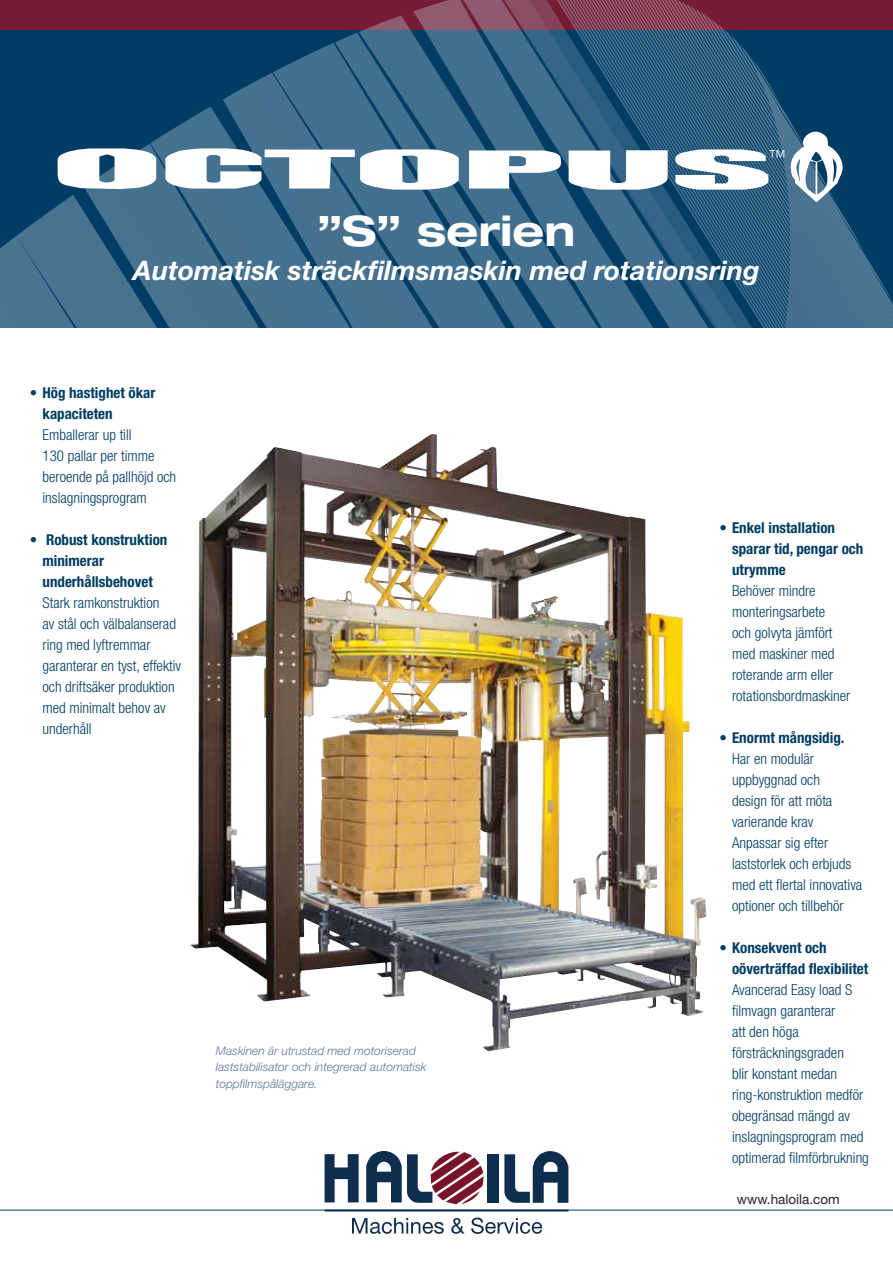
<style>
.page{position:relative;width:893px;height:1263px;background:#fff}
.page>*{position:absolute;margin:0;border:0;box-sizing:border-box;transform-origin:0 0}
.t1{font:700 expanded 42px "Helvetica Neue LT Std";color:#fff}
.t2{font:italic 700 27px "Helvetica Neue LT Std";color:#fff}
.t3{font:300 condensed 18px "Helvetica Neue LT Std";color:#fff}
.t4{font:300 condensed 15px/21px "Helvetica Neue LT Std";color:#003c63}
.t5{font:700 condensed 15px/21px "Helvetica Neue LT Std";color:#003c63}
.t6{font:13.5px "Helvetica Neue LT Std";color:#231f20}
.t7{font:italic 300 12px/16.5px "Helvetica Neue LT Std";color:#5a789c}
</style>
<div class="page">
<svg style="left:0;top:0;width:893px;height:327px;background:#1e5276"></svg>
<svg style="left:5px;top:232px;width:17px;height:95px;background:#446f8d"></svg>
<svg style="left:22px;top:219px;width:17px;height:108px;background:#446f8d"></svg>
<svg style="left:39px;top:168px;width:22px;height:159px;background:#356483"></svg>
<svg style="left:78px;top:189px;width:47px;height:138px;background:#3b6988"></svg>
<svg style="left:125px;top:189px;width:17px;height:138px;background:#3b6988"></svg>
<svg style="left:142px;top:138px;width:17px;height:189px;background:#3a6988"></svg>
<svg style="left:159px;top:117px;width:34px;height:210px;background:#406d8c"></svg>
<svg style="left:193px;top:107px;width:17px;height:220px;background:#416e8c"></svg>
<svg style="left:210px;top:97px;width:17px;height:230px;background:#3a6988"></svg>
<svg style="left:227px;top:87px;width:18px;height:240px;background:#386787"></svg>
<svg style="left:245px;top:78px;width:17px;height:249px;background:#3f6c8b"></svg>
<svg style="left:262px;top:69px;width:17px;height:258px;background:#3f6c8b"></svg>
<svg style="left:279px;top:56px;width:27px;height:271px;background:#3d6b8a"></svg>
<svg style="left:313px;top:40px;width:26px;height:287px;background:#3f6c8c"></svg>
<svg style="left:350px;top:30px;width:20px;height:297px;background:#406d8c"></svg>
<svg style="left:381px;top:30px;width:13px;height:297px;background:#3e6b8b"></svg>
<svg style="left:394px;top:30px;width:38px;height:297px;background:#3c698a"></svg>
<svg style="left:531px;top:30px;width:217px;height:297px;background:#2f6082"></svg>
<svg style="left:58px;top:148px;width:98px;height:41px"></svg>
<svg style="left:165px;top:148px;width:294px;height:42px"></svg>
<svg style="left:469px;top:150px;width:92px;height:39px"></svg>
<svg style="left:675px;top:54px;width:218px;height:273px;background:#346483"></svg>
<svg style="left:569px;top:150px;width:99px;height:40px"></svg>
<img style="left:191px;top:434px;width:515px;height:617px">
<div style="left:0;top:0;width:893px;height:30px;background:#731c33"></div>
<svg style="left:364px;top:0;width:361px;height:30px"></svg>
<hr style="left:0;top:1210px;width:893px;height:1px;background:#003c63">
<hr style="left:325px;top:1209px;width:243px;height:2px;background:#0f2c4e">
<svg style="left:325px;top:1154px;width:34px;height:48px"></svg>
<div style="left:487px;top:1154px;width:12px;height:49px;background:#0f2d4f"></div>
<svg style="left:504px;top:1151px;width:64px;height:52px"></svg>
<svg style="left:366px;top:1151px;width:118px;height:53px"></svg>
<svg style="left:352px;top:1217px;width:190px;height:17px"></svg>
<p class="t3" style="left:769px;top:146px;width:19px">™</p>
<h1 class="t1" style="left:317px;top:205px;width:260px">”S” serien</h1>
<h2 class="t2" style="left:133px;top:254px;width:628px">Automatisk sträckfilmsmaskin med rotationsring</h2>
<p class="t5" style="left:43px;top:382px;width:114px;text-indent:-13px">• Hög hastighet ökar kapaciteten</p>
<p class="t4" style="left:43px;top:424px;width:135px">Emballerar up till<br>130 pallar per timme beroende på pallhöjd och inslagningsprogram</p>
<p class="t5" style="left:43px;top:529px;width:126px;text-indent:-13px">• Robust konstruktion minimerar underhållsbehovet</p>
<p class="t4" style="left:43px;top:592px;width:140px">Stark ramkonstruktion<br>av stål och välbalanserad ring med lyftremmar garanterar en tyst, effektiv och driftsäker produktion med minimalt behov av underhåll</p>
<p class="t7" style="left:216px;top:1042px;width:212px">Maskinen är utrustad med motoriserad laststabilisator och integrerad automatisk toppfilmspåläggare.</p>
<p class="t5" style="left:732px;top:517px;width:133px;text-indent:-13px">• Enkel installation sparar tid, pengar och utrymme</p>
<p class="t4" style="left:732px;top:580px;width:120px">Behöver mindre monteringsarbete<br>och golvyta jämfört med maskiner med roterande arm eller rotationsbordmaskiner</p>
<p class="t5" style="left:719px;top:727px;width:127px">• Enormt mångsidig.</p>
<p class="t4" style="left:732px;top:748px;width:132px">Har en modulär uppbyggnad och<br>design för att möta varierande krav<br>Anpassar sig efter laststorlek och erbjuds med ett flertal innovativa optioner och tillbehör</p>
<p class="t5" style="left:732px;top:937px;width:138px;text-indent:-13px">• Konsekvent och oöverträffad flexibilitet</p>
<p class="t4" style="left:732px;top:979px;width:138px">Avancerad Easy load S filmvagn garanterar<br>att den höga försträckningsgraden<br>blir konstant medan ring-konstruktion medför obegränsad mängd av inslagningsprogram med optimerad filmförbrukning</p>
<p class="t6" style="left:737px;top:1191px;width:104px">www.haloila.com</p>
</div>
